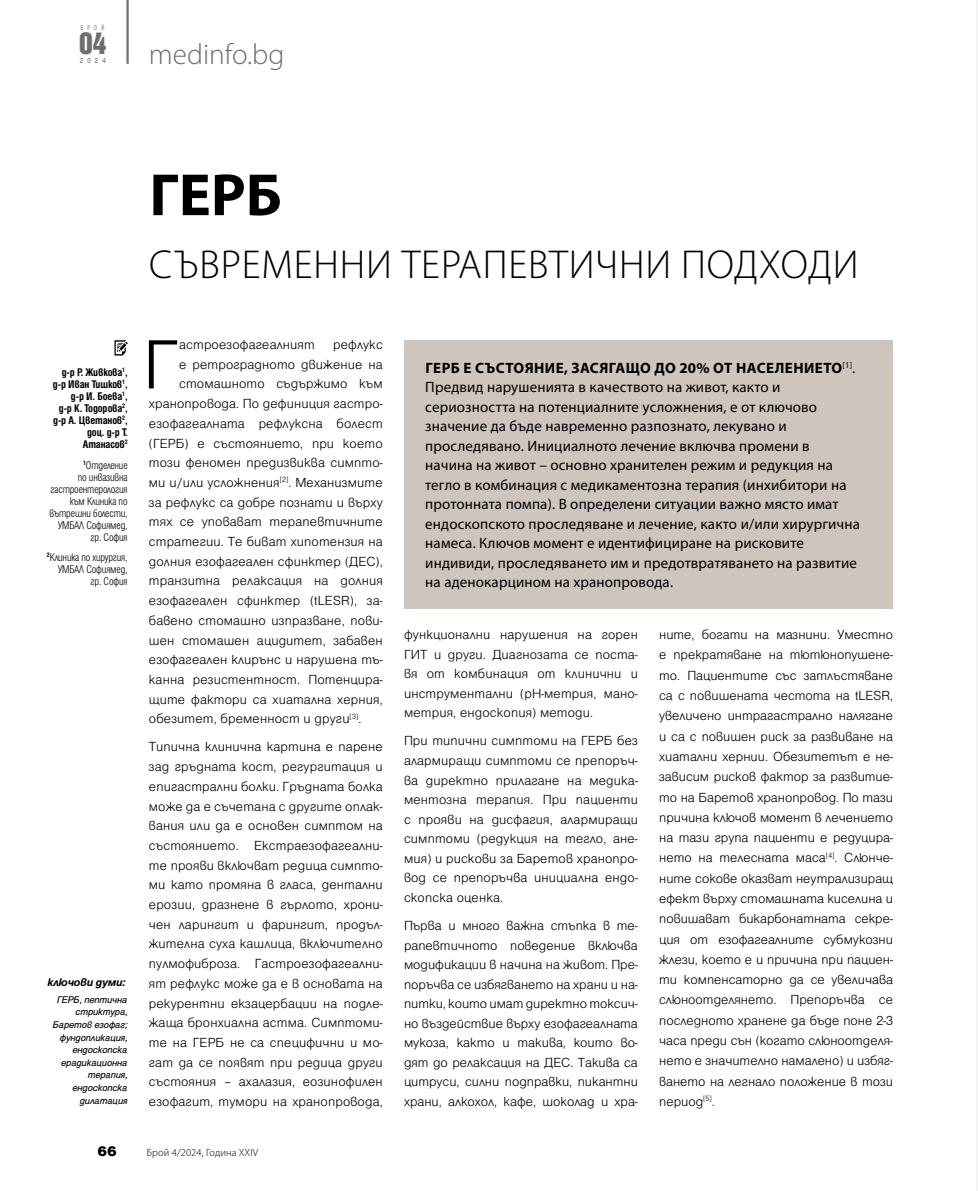
<style>
.page{position:relative;width:978px;height:1191px;background:#fff}
.page>*{position:absolute;margin:0;border:0;box-sizing:border-box;transform-origin:0 0}
.t1{font:300 75.15px "Helen Pro";color:#000}
.t2{font:700 60px "Myriad Pro";color:#000}
.t3{font:300 40.5px "Myriad Pro";letter-spacing:.02em;color:#000}
.t4{font:300 29.25px "Myriad Pro";color:#6d6e71}
.t5{font:700 27.45px "Iskar";color:#6d6e71}
.t6{font:15px/19.5px "Myriad Pro";letter-spacing:.01em;color:#000}
.t7{font:900 15px "Helen Pro";color:#000}
.t8{font:300 14.25px/20.2px "Helen Pro";letter-spacing:.01em;color:#000;text-align:justify}
.t9{font:300 condensed 12px/12px "Helen Pro";letter-spacing:-.01em;color:#000;text-align:right}
.t10{font:700 condensed 12px/12px "Helen Pro";letter-spacing:-.01em;color:#000;text-align:right}
.t11{font:italic 700 12px "Helen Pro";letter-spacing:-.01em;color:#000}
.t12{font:italic 10.5px/12.6px "Helen Pro";letter-spacing:-.01em;color:#000;text-align:right}
.t13{font:300 10.5px "Myriad Pro";letter-spacing:.01em;color:#000}
.t14{font:7.95px "Helen Pro";color:#6d6e71;scale:.87 1}
.t15{font:7.5px "Helen Pro";color:#6d6e71;scale:.57 1}
.s1{font-weight:700}
</style>
<div class="page">
<hr style="left:977px;top:0;width:1px;height:1191px;background:#e6e7e8">
<hr style="left:126px;top:0;width:3px;height:64px;background:#6d6e71">
<svg style="left:114px;top:340px;width:14px;height:15px"></svg>
<div style="left:404px;top:340px;width:489px;height:268px;background:#cdc5be"></div>
<p class="t15" style="left:81px;top:24px;width:43px">БРОЙ</p>
<p class="t14" style="left:80px;top:56px;width:31px">2024</p>
<h3 class="t5" style="left:79px;top:27px;width:29px">04</h3>
<h3 class="t4" style="left:149px;top:36px;width:137px">medinfo.bg</h3>
<h2 class="t2" style="left:149px;top:156px;width:134px">ГЕРБ</h2>
<h3 class="t3" style="left:149px;top:240px;width:711px">СЪВРЕМЕННИ ТЕРАПЕВТИЧНИ ПОДХОДИ</h3>
<p class="t10" style="left:53px;top:366px;width:76px">д-р Р. Живкова<sup>1</sup>, д-р Иван Тишков<sup>1</sup>, д-р И. Боева<sup>1</sup>,<br>д-р K. Тодорова<sup>2</sup>, д-р А. Цветанов<sup>2</sup>, доц. д-р Т.<br>Атанасов<sup>2</sup></p>
<p class="t9" style="left:50px;top:459px;width:80px"><sup>1</sup>Отделение<br>по инвазивна гастроентерология към Клиника по вътрешни болести,<br>УМБАЛ Софиямед, гр. София</p>
<p class="t9" style="left:47px;top:551px;width:82px"><sup>2</sup>Клиника по хирургия,<br>УМБАЛ Софиямед, гр. София</p>
<p class="t11" style="left:47px;top:975px;width:82px">ключови думи:</p>
<p class="t12" style="left:53px;top:993px;width:76px">ГЕРБ, пептична стриктура,<br>Баретов езофаг; фундопликация, ендоскопска ерадикационна терапия, ендоскопска дилатация</p>
<h1 class="t1" style="left:143px;top:326px;width:37px">Г</h1>
<p class="t8" style="left:179px;top:335px;width:137px">астроезофагеалният</p>
<p class="t8" style="left:333px;top:335px;width:51px">рефлукс</p>
<p class="t8" style="left:179px;top:354px;width:205px">e ретроградното движение на</p>
<p class="t8" style="left:179px;top:374px;width:205px">стомашното съдържимо към</p>
<p class="t8" style="left:149px;top:393px;width:235px">хранопровода. По дефиниция гастро-</p>
<p class="t8" style="left:149px;top:413px;width:235px">езофагеалната рефлуксна болест</p>
<p class="t8" style="left:149px;top:433px;width:235px">(ГЕРБ) е състоянието, при което</p>
<p class="t8" style="left:149px;top:452px;width:235px">този феномен предизвиква симпто-</p>
<p class="t8" style="left:149px;top:472px;width:235px">ми и/или усложнения<sup>[2]</sup>. Механизмите</p>
<p class="t8" style="left:149px;top:492px;width:235px">за рефлукс са добре познати и върху</p>
<p class="t8" style="left:149px;top:512px;width:235px">тях се уповават терапевтичните</p>
<p class="t8" style="left:149px;top:531px;width:235px">стратегии. Те биват хипотензия на</p>
<p class="t8" style="left:149px;top:551px;width:235px">долния езофагеален сфинктер (ДЕС),</p>
<p class="t8" style="left:149px;top:571px;width:235px">транзитна релаксация на долния</p>
<p class="t8" style="left:149px;top:590px;width:235px">езофагеален сфинктер (tLESR), за-</p>
<p class="t8" style="left:149px;top:610px;width:235px">бавено стомашно изпразване, пови-</p>
<p class="t8" style="left:149px;top:630px;width:235px">шен стомашен ацидитет, забавен</p>
<p class="t8" style="left:149px;top:649px;width:235px">езофагеален клирънс и нарушена тъ-</p>
<p class="t8" style="left:149px;top:669px;width:235px">канна резистентност. Потенцира-</p>
<p class="t8" style="left:149px;top:689px;width:235px">щите фактори са хиатална херния,</p>
<p class="t8" style="left:149px;top:708px;width:214px">обезитет, бременност и други<sup>[3]</sup>.</p>
<p class="t8" style="left:149px;top:737px;width:235px;line-height:19.6px">Типична клинична картина е парене зад гръдната кост, регургитация и епигастрални болки. Гръдната болка може да е съчетана с другите оплак&shy;вания или да е основен симптом на състоянието. Екстраезофагеални&shy;те прояви включват редица симпто&shy;ми като промяна в гласа, дентални ерозии, дразнене в гърлото, хрони&shy;чен ларингит и фарингит, продъл&shy;жителна суха кашлица, включително пулмофиброза. Гастроезофагеални&shy;ят рефлукс може да е в основата на рекурентни екзацербации на подле&shy;жаща бронхиална астма. Симптоми&shy;те на ГЕРБ не са специфични и мо&shy;гат да се появят при редица други състояния – ахалазия, еозинофилен езофагит, тумори на хранопровода,</p>
<p class="t6" style="left:425px;top:358px;width:436px"><span class="s1">ГЕРБ Е СЪСТОЯНИЕ, ЗАСЯГАЩО ДО 20% ОТ НАСЕЛЕНИЕТО</span><sup>[1]</sup>.<br>Предвид нарушенията в качеството на живот, както и сериозността на потенциалните усложнения, е от ключово значение да бъде навременно разпознато, лекувано и проследявано. Инициалното лечение включва промени в начина на живот – основно хранителен режим и редукция на тегло в комбинация с медикаментозна терапия (инхибитори на протонната помпа). В определени ситуации важно място имат ендоскопското проследяване и лечение, както и/или хирургична намеса. Ключов момент е идентифициране на рисковите индивиди, проследяването им и предотвратяването на развитие на аденокарцином на хранопровода.</p>
<p class="t8" style="left:404px;top:625px;width:235px;line-height:19.5px">функционални нарушения на горен ГИТ и други. Диагнозата се поста&shy;вя от комбинация от клинични и инструментални (рН-метрия, мано&shy;метрия, ендоскопия) методи.</p>
<p class="t8" style="left:404px;top:731px;width:235px;line-height:19.5px">При типични симптоми на ГЕРБ без алармиращи симптоми се препоръч&shy;ва директно прилагане на медика&shy;ментозна терапия. При пациенти с прояви на дисфагия, алармиращи симптоми (редукция на тегло, ане&shy;мия) и рискови за Баретов хранопро&shy;вод се препоръчва инициална ендо&shy;скопска оценка.</p>
<p class="t8" style="left:404px;top:915px;width:235px;line-height:19.5px">Първа и много важна стъпка в те&shy;рапевтичното поведение включва модификации в начина на живот. Пре&shy;поръчва се избягването на храни и на&shy;питки, които имат директно токсич&shy;но въздействие върху езофагеалната мукоза, както и такива, които во&shy;дят до релаксация на ДЕС. Такива са цитруси, силни подправки, пикантни храни, алкохол, кафе, шоколад и хра-</p>
<p class="t8" style="left:659px;top:624px;width:235px">ните, богати на мазнини. Уместно е прекратяване на тютюнопушене&shy;то. Пациентите със затлъстяване са с повишената честота на tLESR, увеличено интрагастрално налягане и са с повишен риск за развиване на хиатални хернии. Обезитетът е не&shy;зависим рисков фактор за развитие&shy;то на Баретов хранопровод. По тази причина ключов момент в лечението на тази група пациенти е редуцира&shy;нето на телесната маса<sup>[4]</sup>. Слюнче&shy;ните сокове оказват неутрализиращ ефект върху стомашната киселина и повишават бикарбонатната секре&shy;ция от езофагеалните субмукозни жлези, което е и причина при пациен&shy;ти компенсаторно да се увеличава слюноотделянето. Препоръчва се последното хранене да бъде поне 2-3 часа преди сън (когато слюноотделя&shy;нето е значително намалено) и избяг&shy;ването на легнало положение в този период<sup>[5]</sup>.</p>
<p class="t7" style="left:98px;top:1142px;width:21px">66</p>
<p class="t13" style="left:147px;top:1145px;width:113px">Брой 4/2024, Година XXIV</p>
</div>
